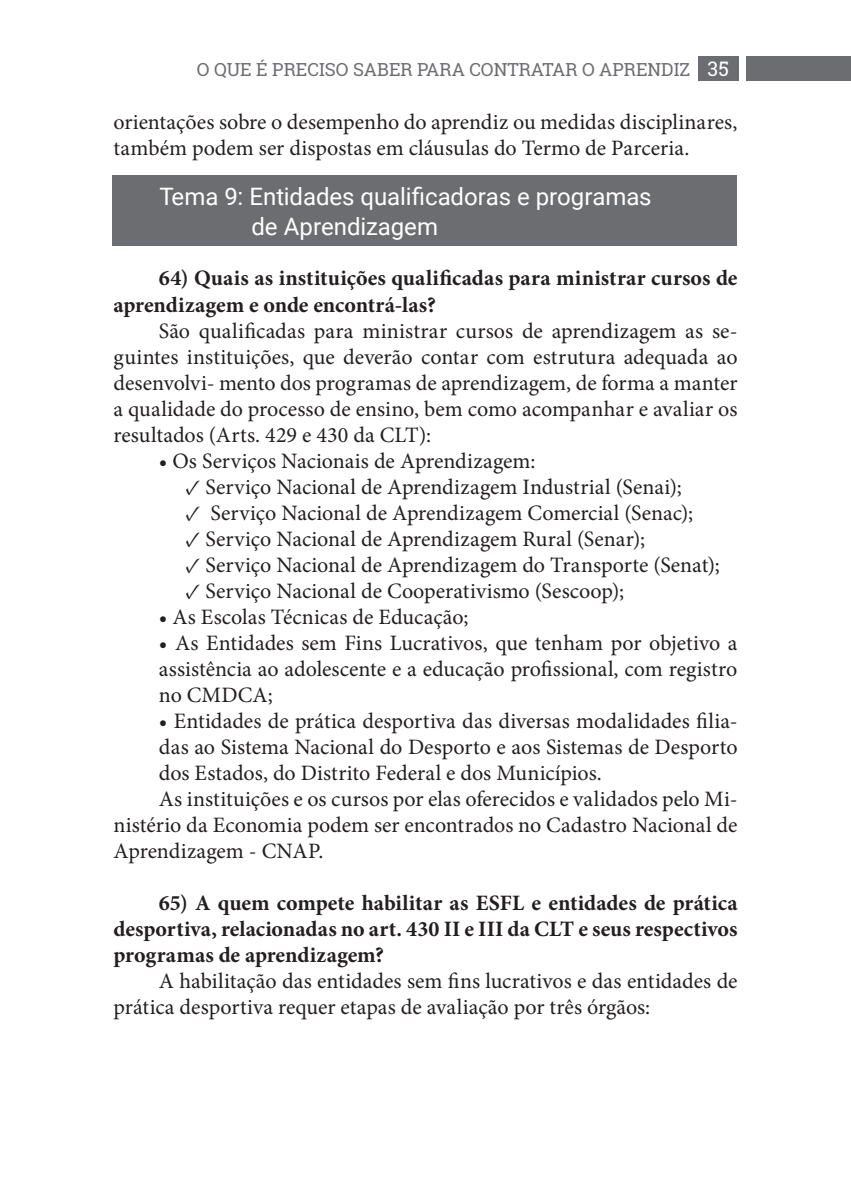
<style>
.page{position:relative;width:851px;height:1191px;background:#fff}
.page>*{position:absolute;margin:0;border:0;box-sizing:border-box;transform-origin:0 0}
.t1{font:24px/30px "Roboto";letter-spacing:-.005em;color:#fff}
.t2{font:22px/26px "Minion Pro";color:#231f20}
.t3{font:700 22px/26px "Minion Pro";letter-spacing:.005em;color:#231f20}
.t4{font:18px "Roboto Slab";color:#6c6d70}
.s1{font-size:20px;color:#fff}
</style>
<div class="page">
<div style="left:746px;top:56px;width:104px;height:25px;background:#6c6d70"></div>
<div style="left:697px;top:56px;width:41px;height:25px;background:#6c6d70"></div>
<div style="left:113px;top:176px;width:624px;height:70px;background:#6c6d70"></div>
<p class="t4" style="left:197px;top:57px;width:533px">O QUE É PRECISO SABER PARA CONTRATAR O APRENDIZ <span class="s1">35</span></p>
<p class="t2" style="left:113px;top:109px;width:625px">orientações sobre o desempenho do aprendiz ou medidas disciplinares, também podem ser dispostas em cláusulas do Termo de Parceria.</p>
<p class="t1" style="left:251px;top:181px;width:401px;text-indent:-92px">Tema 9: Entidades qualificadoras e programas de Aprendizagem</p>
<p class="t3" style="left:113px;top:265px;width:625px;text-indent:45px">64) Quais as instituições qualificadas para ministrar cursos de aprendizagem e onde encontrá-las?</p>
<p class="t2" style="left:113px;top:317px;width:625px;text-align:justify;text-indent:45px">São qualificadas para ministrar cursos de aprendizagem as se&shy;guintes instituições, que deverão contar com estrutura adequada ao desenvolvi- mento dos programas de aprendizagem, de forma a manter a qualidade do processo de ensino, bem como acompanhar e avaliar os resultados (Arts. 429 e 430 da CLT):</p>
<p class="t2" style="left:159px;top:447px;width:378px">• Os Serviços Nacionais de Aprendizagem:</p>
<p class="t2" style="left:185px;top:473px;width:497px">✓ Serviço Nacional de Aprendizagem Industrial (Senai);</p>
<p class="t2" style="left:185px;top:499px;width:509px">✓ Serviço Nacional de Aprendizagem Comercial (Senac);</p>
<p class="t2" style="left:185px;top:526px;width:461px">✓ Serviço Nacional de Aprendizagem Rural (Senar);</p>
<p class="t2" style="left:185px;top:552px;width:535px">✓ Serviço Nacional de Aprendizagem do Transporte (Senat);</p>
<p class="t2" style="left:185px;top:578px;width:440px">✓ Serviço Nacional de Cooperativismo (Sescoop);</p>
<p class="t2" style="left:159px;top:604px;width:311px">• As Escolas Técnicas de Educação;</p>
<p class="t2" style="left:159px;top:630px;width:580px;text-align:justify">• As Entidades sem Fins Lucrativos, que tenham por objetivo a assistência ao adolescente e a educação profissional, com registro no CMDCA;</p>
<p class="t2" style="left:159px;top:708px;width:580px">• Entidades de prática desportiva das diversas modalidades filia-</p>
<p class="t2" style="left:159px;top:734px;width:580px">das ao Sistema Nacional do Desporto e aos Sistemas de Desporto</p>
<p class="t2" style="left:159px;top:760px;width:444px">dos Estados, do Distrito Federal e dos Municípios.</p>
<p class="t2" style="left:159px;top:786px;width:580px">As instituições e os cursos por elas oferecidos e validados pelo Mi-</p>
<p class="t2" style="left:113px;top:812px;width:625px">nistério da Economia podem ser encontrados no Cadastro Nacional de</p>
<p class="t2" style="left:113px;top:838px;width:211px">Aprendizagem - CNAP.</p>
<p class="t3" style="left:113px;top:889px;width:625px;text-align:justify;text-indent:45px">65) A quem compete habilitar as ESFL e entidades de prática desportiva, relacionadas no art. 430 II e III da CLT e seus respectivos programas de aprendizagem?</p>
<p class="t2" style="left:113px;top:968px;width:625px;text-indent:45px">A habilitação das entidades sem fins lucrativos e das entidades de prática desportiva requer etapas de avaliação por três órgãos:</p>
</div>
